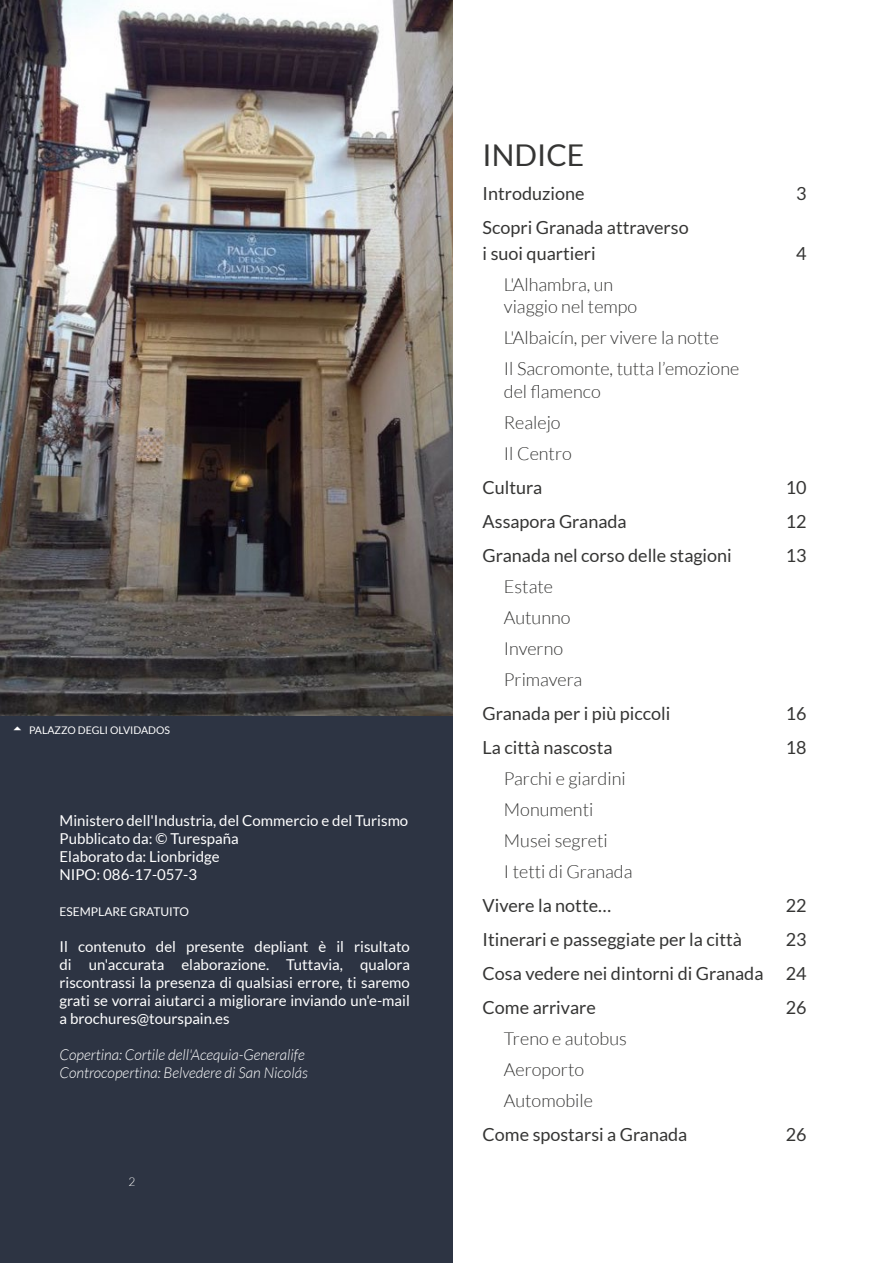
<style>
.page{position:relative;width:893px;height:1263px;background:#fff}
.page>*{position:absolute;margin:0;border:0;box-sizing:border-box;transform-origin:0 0}
.Índice{font:30px "Lato";color:#353534}
.t1{font:18px/25.5px "Lato";color:#353534}
.t2{font:300 18px/22.5px "Lato";color:#353534}
.t3{font:15px/18px "Lato";color:#fff;text-align:justify}
.t4{font:italic 300 15px "Lato";color:#fff}
.t5{font:12px "Lato";color:#fff}
.t6{font:300 12px "Lato";color:#fff}
.t7{font:10.5px "Lato";color:#fff}
</style>
<div class="page">
<div style="left:0;top:715px;width:453px;height:548px;background:#2d3443"></div>
<hr style="left:892px;top:249px;width:1px;height:300px;background:#161e2e">
<img style="left:0;top:0;width:453px;height:715px">
<p class="t7" style="left:29px;top:724px;width:142px">PALAZZO DEGLI OLVIDADOS</p>
<p class="t3" style="left:60px;top:812px;width:350px">Ministero dell'Industria, del Commercio e del Turismo</p>
<p class="t3" style="left:60px;top:830px;width:181px">Pubblicato da: © Turespaña</p>
<p class="t3" style="left:60px;top:848px;width:162px">Elaborato da: Lionbridge</p>
<p class="t3" style="left:60px;top:866px;width:139px">NIPO: 086-17-057-3</p>
<p class="t5" style="left:60px;top:905px;width:131px">ESEMPLARE GRATUITO</p>
<p class="t3" style="left:60px;top:938px;width:352px">Il contenuto del presente depliant è il risultato di un'accurata elaborazione. Tuttavia, qualora riscontrassi la presenza di qualsiasi errore, ti saremo grati se vorrai aiutarci a migliorare inviando un'e-mail a brochures@tourspain.es</p>
<p class="t4" style="left:60px;top:1047px;width:247px">Copertina: Cortile dell'Acequia-Generalife</p>
<p class="t4" style="left:60px;top:1065px;width:250px">Controcopertina: Belvedere di San Nicolás</p>
<p class="t6" style="left:128px;top:1175px;width:8px">2</p>
<p class="Índice" style="left:483px;top:139px;width:103px">INDICE</p>
<p class="t1" style="left:483px;top:181px;width:103px">Introduzione</p>
<p class="t1" style="left:796px;top:181px;width:12px">3</p>
<p class="t1" style="left:483px;top:215px;width:208px">Scopri Granada attraverso i suoi quartieri</p>
<p class="t1" style="left:796px;top:240px;width:12px">4</p>
<p class="t2" style="left:504px;top:273px;width:135px">L'Alhambra, un viaggio nel tempo</p>
<p class="t2" style="left:504px;top:327px;width:217px">L'Albaicín, per vivere la notte</p>
<p class="t2" style="left:504px;top:358px;width:237px">Il Sacromonte, tutta l’emozione del flamenco</p>
<p class="t2" style="left:504px;top:411px;width:58px">Realejo</p>
<p class="t2" style="left:504px;top:442px;width:70px">Il Centro</p>
<p class="t1" style="left:483px;top:474px;width:61px">Cultura</p>
<p class="t1" style="left:786px;top:474px;width:22px">10</p>
<p class="t1" style="left:483px;top:508px;width:146px">Assapora Granada</p>
<p class="t1" style="left:786px;top:508px;width:22px">12</p>
<p class="t1" style="left:483px;top:542px;width:251px">Granada nel corso delle stagioni</p>
<p class="t1" style="left:786px;top:542px;width:22px">13</p>
<p class="t2" style="left:504px;top:575px;width:51px">Estate</p>
<p class="t2" style="left:504px;top:606px;width:68px">Autunno</p>
<p class="t2" style="left:504px;top:637px;width:61px">Inverno</p>
<p class="t2" style="left:504px;top:668px;width:80px">Primavera</p>
<p class="t1" style="left:483px;top:700px;width:189px">Granada per i più piccoli</p>
<p class="t1" style="left:786px;top:700px;width:22px">16</p>
<p class="t1" style="left:483px;top:734px;width:131px">La città nascosta</p>
<p class="t1" style="left:786px;top:734px;width:22px">18</p>
<p class="t2" style="left:504px;top:767px;width:123px">Parchi e giardini</p>
<p class="t2" style="left:504px;top:798px;width:91px">Monumenti</p>
<p class="t2" style="left:504px;top:829px;width:105px">Musei segreti</p>
<p class="t2" style="left:504px;top:860px;width:130px">I tetti di Granada</p>
<p class="t1" style="left:483px;top:893px;width:130px">Vivere la notte…</p>
<p class="t1" style="left:786px;top:893px;width:22px">22</p>
<p class="t1" style="left:483px;top:927px;width:261px">Itinerari e passeggiate per la città</p>
<p class="t1" style="left:786px;top:927px;width:22px">23</p>
<p class="t1" style="left:483px;top:961px;width:326px">Cosa vedere nei dintorni di Granada 24</p>
<p class="t1" style="left:483px;top:995px;width:115px">Come arrivare</p>
<p class="t1" style="left:786px;top:995px;width:22px">26</p>
<p class="t2" style="left:504px;top:1027px;width:124px">Treno e autobus</p>
<p class="t2" style="left:504px;top:1058px;width:82px">Aeroporto</p>
<p class="t2" style="left:504px;top:1089px;width:91px">Automobile</p>
<p class="t1" style="left:483px;top:1122px;width:206px">Come spostarsi a Granada</p>
<p class="t1" style="left:786px;top:1122px;width:22px">26</p>
</div>
